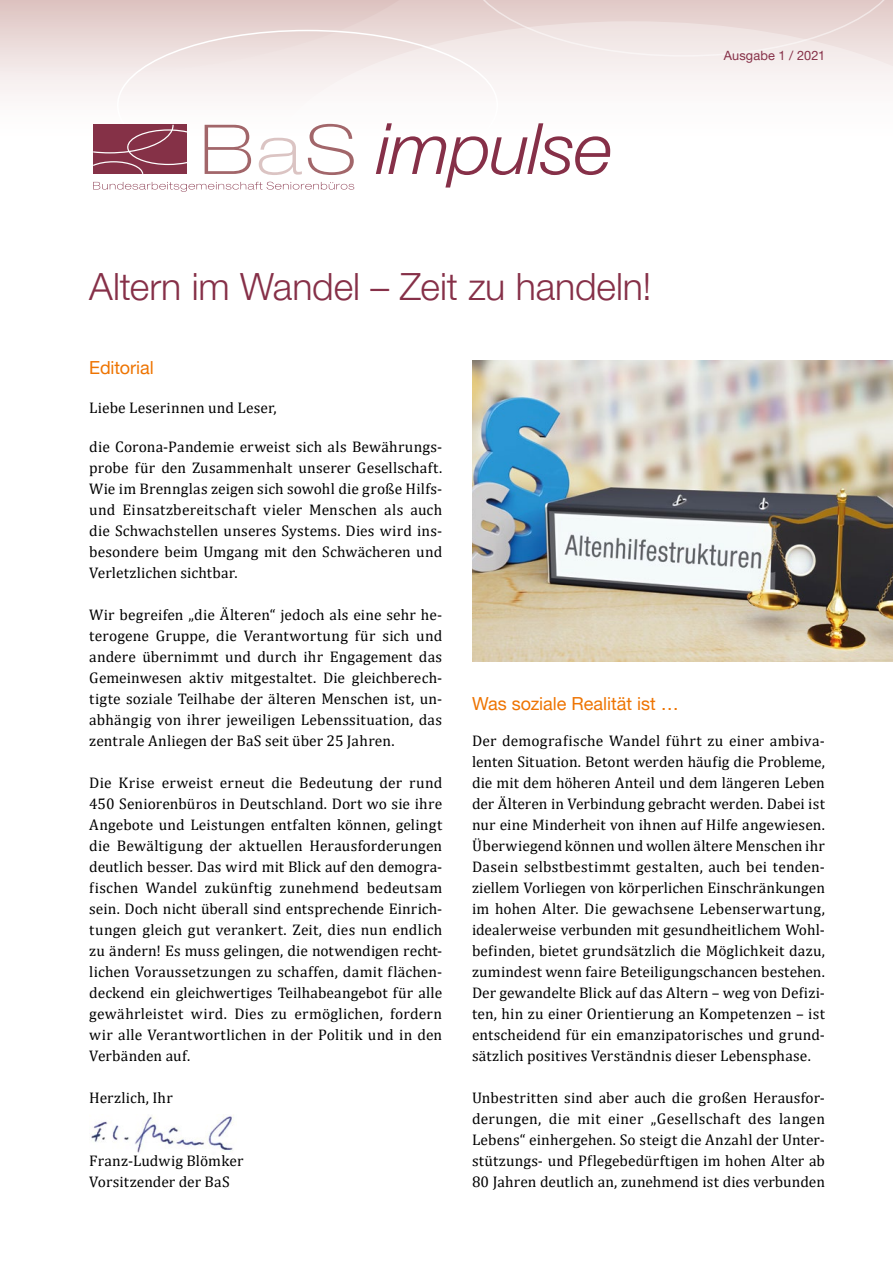
<style>
.page{position:relative;width:893px;height:1263px;background:#fff}
.page>*{position:absolute;margin:0;border:0;box-sizing:border-box;transform-origin:0 0}
.t1{font:300 37.5px "Helvetica Neue LT Pro";letter-spacing:-.005em;color:#863048}
.t2{font:18px "Helvetica Neue LT Pro";color:#ee7402}
.t3{font:15.45px/21px "Cambria";letter-spacing:.005em;color:#000;text-align:justify}
.t4{font:12.75px "Helvetica Neue LT Pro";letter-spacing:.015em;color:#863048}
</style>
<div class="page">
<div style="left:0;top:0;width:893px;height:143px;background:#fbf8f8"></div>
<svg style="left:307px;top:21px;width:586px;height:168px"></svg>
<svg style="left:466px;top:0;width:427px;height:57px"></svg>
<svg style="left:0;top:0;width:458px;height:74px"></svg>
<svg style="left:93px;top:182px;width:261px;height:10px"></svg>
<svg style="left:205px;top:125px;width:46px;height:49px"></svg>
<svg style="left:259px;top:138px;width:43px;height:37px"></svg>
<svg style="left:308px;top:124px;width:46px;height:51px"></svg>
<svg style="left:93px;top:125px;width:94px;height:49px;background:#8d4054"></svg>
<img style="left:91px;top:1114px;width:143px;height:39px">
<img style="left:472px;top:361px;width:421px;height:301px">
<svg style="left:376px;top:123px;width:234px;height:65px"></svg>
<p class="t4" style="left:724px;top:48px;width:103px">Ausgabe 1 / 2021</p>
<h1 class="t1" style="left:89px;top:264px;width:564px">Altern im Wandel – Zeit zu handeln!</h1>
<p class="t2" style="left:89px;top:356px;width:66px">Editorial</p>
<p class="t3" style="left:89px;top:397px;width:189px">Liebe Leserinnen und Leser,</p>
<p class="t3" style="left:89px;top:436px;width:354px">die Corona-Pandemie erweist sich als Bewährungs&shy;probe für den Zusammenhalt unserer Gesellschaft.<br>Wie im Brennglas zeigen sich sowohl die große Hilfs&shy;und Einsatzbereitschaft vieler Menschen als auch die Schwachstellen unseres Systems. Dies wird ins&shy;besondere beim Umgang mit den Schwächeren und Verletzlichen sichtbar.</p>
<p class="t3" style="left:89px;top:604px;width:354px">Wir begreifen „die Älteren“ jedoch als eine sehr he&shy;terogene Gruppe, die Verantwortung für sich und andere übernimmt und durch ihr Engagement das Gemeinwesen aktiv mitgestaltet. Die gleichberech&shy;tigte soziale Teilhabe der älteren Menschen ist, un&shy;abhängig von ihrer jeweiligen Lebenssituation, das zentrale Anliegen der BaS seit über 25 Jahren.</p>
<p class="t3" style="left:89px;top:772px;width:354px">Die Krise erweist erneut die Bedeutung der rund 450 Seniorenbüros in Deutschland. Dort wo sie ihre Angebote und Leistungen entfalten können, gelingt die Bewältigung der aktuellen Herausforderungen deutlich besser. Das wird mit Blick auf den demogra&shy;fischen Wandel zukünftig zunehmend bedeutsam sein. Doch nicht überall sind entsprechende Einrich&shy;tungen gleich gut verankert. Zeit, dies nun endlich zu ändern! Es muss gelingen, die notwendigen recht&shy;lichen Voraussetzungen zu schaffen, damit flächen&shy;deckend ein gleichwertiges Teilhabeangebot für alle gewährleistet wird. Dies zu ermöglichen, fordern wir alle Verantwortlichen in der Politik und in den Verbänden auf.</p>
<p class="t3" style="left:89px;top:1087px;width:85px">Herzlich, Ihr</p>
<p class="t3" style="left:89px;top:1150px;width:156px">Franz-Ludwig Blömker<br>Vorsitzender der BaS</p>
<p class="t2" style="left:472px;top:692px;width:208px">Was soziale Realität ist …</p>
<p class="t3" style="left:472px;top:730px;width:354px">Der demografische Wandel führt zu einer ambiva&shy;lenten Situation. Betont werden häufig die Probleme, die mit dem höheren Anteil und dem längeren Leben der Älteren in Verbindung gebracht werden. Dabei ist nur eine Minderheit von ihnen auf Hilfe angewiesen.<br>Überwiegend können und wollen ältere Menschen ihr Dasein selbstbestimmt gestalten, auch bei tenden&shy;ziellem Vorliegen von körperlichen Einschränkungen im hohen Alter. Die gewachsene Lebenserwartung, idealerweise verbunden mit gesundheitlichem Wohl&shy;befinden, bietet grundsätzlich die Möglichkeit dazu, zumindest wenn faire Beteiligungschancen bestehen.<br>Der gewandelte Blick auf das Altern – weg von Defizi&shy;ten, hin zu einer Orientierung an Kompetenzen – ist entscheidend für ein emanzipatorisches und grund&shy;sätzlich positives Verständnis dieser Lebensphase.</p>
<p class="t3" style="left:472px;top:1087px;width:354px">Unbestritten sind aber auch die großen Herausfor&shy;derungen, die mit einer „Gesellschaft des langen Lebens“ einhergehen. So steigt die Anzahl der Unter&shy;stützungs- und Pflegebedürftigen im hohen Alter ab 80 Jahren deutlich an, zunehmend ist dies verbunden</p>
</div>
